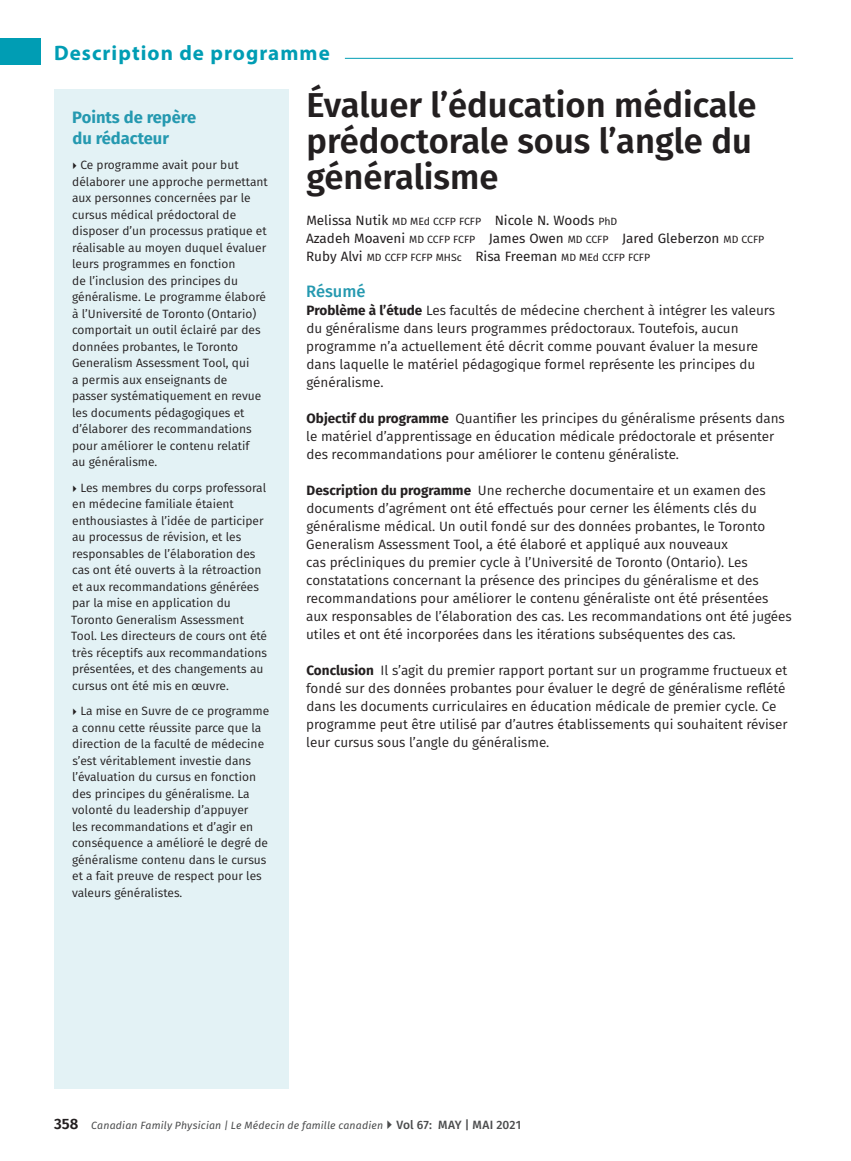
<style>
.page{position:relative;width:851px;height:1161px;background:#fff}
.page>*{position:absolute;margin:0;border:0;box-sizing:border-box;transform-origin:0 0}
.ArticleTitle{font:600 34.5px/36px "Fira Sans";color:#231f20}
.t1{font:700 21px "Myriad Pro";letter-spacing:.05em;color:#009db4}
.KeyPointHead_RES{font:700 16.5px/21px "Fira Sans";color:#2599b0}
.AbstractHead{font:500 16.5px "Fira Sans";color:#2599b0}
.AbstractBody{font:13.5px/18px "Fira Sans";color:#231f20}
.Byline{font:13.5px/18px "Fira Sans";color:#231f20}
.KeyPoints_RES{font:12px/16.5px "Fira Sans";color:#231f20}
.t2{font:italic 10.5px "Fira Sans";letter-spacing:.015em;color:#4b4c4d}
.Byline-2{font:10.5px "Fira Sans";color:#231f20}
.s1{font-size:10.5px}
.s2{font-size:13.5px}
.s3{font-weight:700}
.s4{font-weight:600;font-style:normal;font-size:15px;color:#231f20}
.s5{font-weight:500;font-style:normal;font-size:12px}
</style>
<div class="page">
<hr style="left:345px;top:58px;width:448px;height:1px;background:#009db4">
<div style="left:0;top:38px;width:40px;height:27px;background:#009db4"></div>
<div style="left:54px;top:89px;width:234px;height:1000px;background:#e3f2f5"></div>
<h2 class="t1" style="left:54px;top:39px;width:277px">Description de programme</h2>
<p class="ArticleTitle" style="left:306px;top:85px;width:451px">Évaluer l’éducation médicale prédoctorale sous l’angle du généralisme</p>
<p class="Byline" style="left:306px;top:211px;width:459px">Melissa Nutik <span class="s1">MD MEd CCFP FCFP</span> Nicole N. Woods <span class="s1">PhD<br></span>Azadeh Moaveni <span class="s1">MD CCFP FCFP</span> James Owen <span class="s1">MD CCFP</span> Jared Gleberzon <span class="s1">MD CCFP</span></p>
<p class="Byline-2" style="left:306px;top:249px;width:345px"><span class="s2">Ruby Alvi</span> MD CCFP FCFP MHSc <span class="s2">Risa Freeman</span> MD MEd CCFP FCFP</p>
<p class="AbstractHead" style="left:306px;top:278px;width:61px">Résumé</p>
<p class="AbstractBody" style="left:306px;top:301px;width:470px"><span class="s3">Problème à l’étude</span> Les facultés de médecine cherchent à intégrer les valeurs du généralisme dans leurs programmes prédoctoraux. Toutefois, aucun programme n’a actuellement été décrit comme pouvant évaluer la mesure dans laquelle le matériel pédagogique formel représente les principes du généralisme.</p>
<p class="AbstractBody" style="left:306px;top:409px;width:480px"><span class="s3">Objectif du programme</span> Quantifier les principes du généralisme présents dans le matériel d’apprentissage en éducation médicale prédoctorale et présenter des recommandations pour améliorer le contenu généraliste.</p>
<p class="AbstractBody" style="left:306px;top:481px;width:487px"><span class="s3">Description du programme</span> Une recherche documentaire et un examen des documents d’agrément ont été effectués pour cerner les éléments clés du généralisme médical. Un outil fondé sur des données probantes, le Toronto Generalism Assessment Tool, a été élaboré et appliqué aux nouveaux<br>cas précliniques du premier cycle à l’Université de Toronto (Ontario). Les constatations concernant la présence des principes du généralisme et des recommandations pour améliorer le contenu généraliste ont été présentées aux responsables de l’élaboration des cas. Les recommandations ont été jugées utiles et ont été incorporées dans les itérations subséquentes des cas.</p>
<p class="AbstractBody" style="left:306px;top:661px;width:483px"><span class="s3">Conclusion</span> Il s’agit du premier rapport portant sur un programme fructueux et fondé sur des données probantes pour évaluer le degré de généralisme reflété dans les documents curriculaires en éducation médicale de premier cycle. Ce programme peut être utilisé par d’autres établissements qui souhaitent réviser leur cursus sous l’angle du généralisme.</p>
<p class="KeyPointHead_RES" style="left:72px;top:105px;width:125px">Points de repère du rédacteur</p>
<p class="KeyPoints_RES" style="left:72px;top:156px;width:197px;text-indent:8px">Ce programme avait pour but délaborer une approche permettant aux personnes concernées par le cursus médical prédoctoral de disposer d’un processus pratique et réalisable au moyen duquel évaluer leurs programmes en fonction<br>de l’inclusion des principes du généralisme. Le programme élaboré à l’Université de Toronto (Ontario) comportait un outil éclairé par des données probantes, le Toronto<br>Generalism Assessment Tool, qui<br>a permis aux enseignants de<br>passer systématiquement en revue les documents pédagogiques et d’élaborer des recommandations pour améliorer le contenu relatif<br>au généralisme.</p>
<p class="KeyPoints_RES" style="left:71px;top:479px;width:197px;text-indent:9px">Les membres du corps professoral en médecine familiale étaient enthousiastes à l’idée de participer au processus de révision, et les responsables de l’élaboration des cas ont été ouverts à la rétroaction et aux recommandations générées par la mise en application du Toronto Generalism Assessment Tool. Les directeurs de cours ont été très réceptifs aux recommandations présentées, et des changements au cursus ont été mis en œuvre.</p>
<p class="KeyPoints_RES" style="left:72px;top:702px;width:199px;text-indent:8px">La mise en Suvre de ce programme a connu cette réussite parce que la direction de la faculté de médecine s’est véritablement investie dans l’évaluation du cursus en fonction des principes du généralisme. La volonté du leadership d’appuyer<br>les recommandations et d’agir en conséquence a amélioré le degré de généralisme contenu dans le cursus et a fait preuve de respect pour les valeurs généralistes.</p>
<p class="t2" style="left:54px;top:1117px;width:469px"><span class="s4">358</span> Canadian Family Physician | Le Médecin de famille canadien <span class="s5">Vol 67: MAY | MAI 2021</span></p>
</div>
